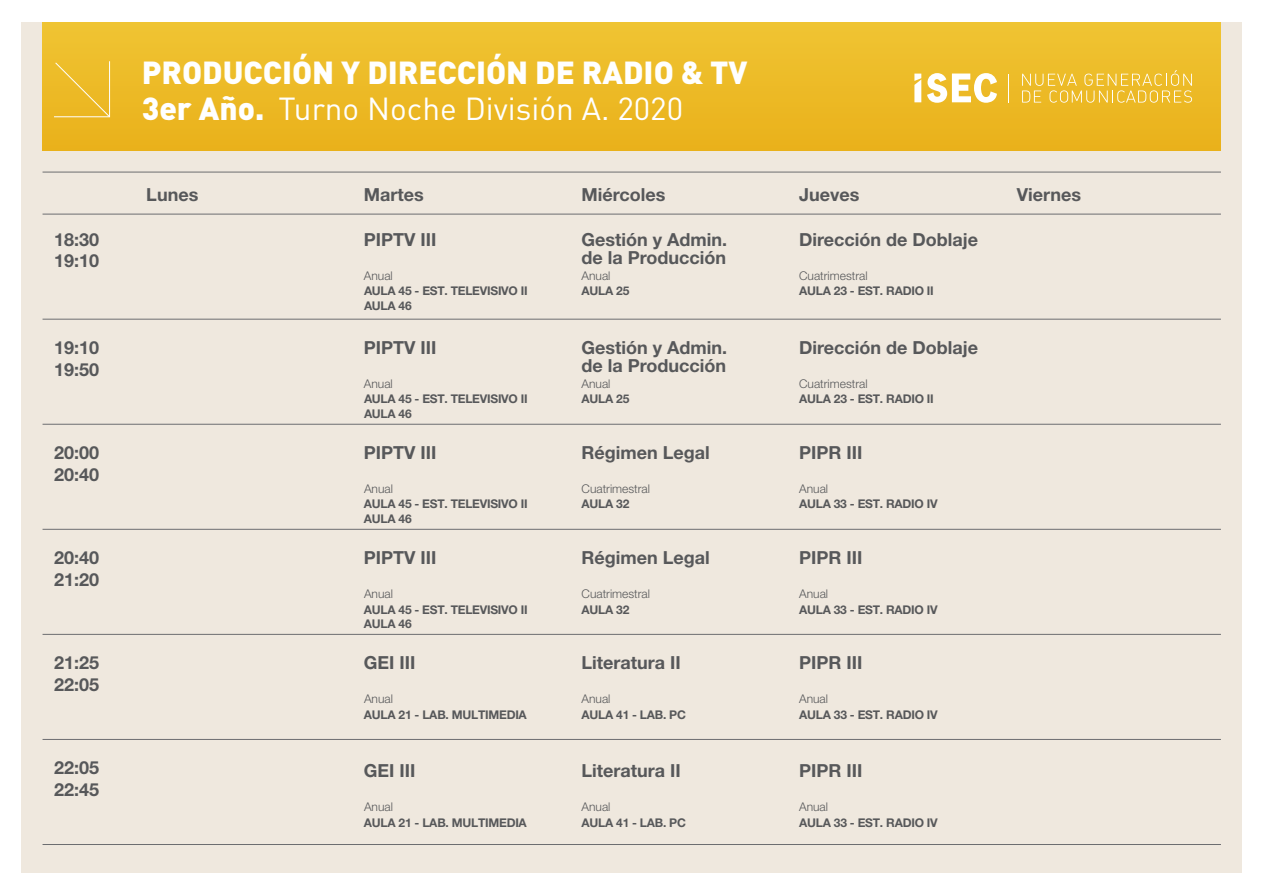
<style>
.page{position:relative;width:1265px;height:895px;background:#fff}
.page>*{position:absolute;margin:0;border:0;box-sizing:border-box;transform-origin:0 0}
.t1{font:900 31.5px/36px "DIN Pro";color:#fff}
.t2{font:700 18px/21.6px "Helvetica Neue LT Std";color:#57585a}
.t3{font:700 12px/14.4px "Helvetica Neue LT Std";letter-spacing:-.02em;color:#57585a}
.t4{font:300 12px "Helvetica Neue LT Std";color:#57585a}
.s1{font-weight:400}
</style>
<div class="page">
<div style="left:21px;top:22px;width:1221px;height:850px;background:#efe8de"></div>
<div style="left:43px;top:22px;width:1177px;height:129px;background:#ecba27"></div>
<svg style="left:1022px;top:70px;width:169px;height:33px"></svg>
<svg style="left:927px;top:73px;width:70px;height:30px"></svg>
<svg style="left:914px;top:74px;width:7px;height:28px"></svg>
<hr style="left:43px;top:172px;width:1177px;height:1px;background:#6c6d70">
<hr style="left:43px;top:214px;width:1177px;height:1px;background:#6c6d70">
<hr style="left:43px;top:319px;width:1177px;height:1px;background:#6c6d70">
<hr style="left:43px;top:424px;width:1177px;height:1px;background:#6c6d70">
<hr style="left:43px;top:529px;width:1177px;height:1px;background:#6c6d70">
<hr style="left:43px;top:634px;width:1177px;height:1px;background:#6c6d70">
<hr style="left:43px;top:739px;width:1177px;height:1px;background:#6c6d70">
<hr style="left:43px;top:844px;width:1177px;height:1px;background:#6c6d70">
<svg style="left:54px;top:61px;width:57px;height:57px"></svg>
<h1 class="t1" style="left:142px;top:53px;width:607px">PRODUCCIÓN Y DIRECCIÓN DE RADIO &amp; TV<br>3er Año. <span class="s1">Turno Noche División A. 2020</span></h1>
<h2 class="t2" style="left:146px;top:183px;width:54px">Lunes</h2>
<h2 class="t2" style="left:364px;top:183px;width:61px">Martes</h2>
<h2 class="t2" style="left:581px;top:183px;width:85px">Miércoles</h2>
<h2 class="t2" style="left:799px;top:183px;width:62px">Jueves</h2>
<h2 class="t2" style="left:1016px;top:183px;width:66px">Viernes</h2>
<h2 class="t2" style="left:54px;top:228px;width:47px">18:30<br>19:10</h2>
<h2 class="t2" style="left:54px;top:336px;width:47px">19:10<br>19:50</h2>
<h2 class="t2" style="left:54px;top:441px;width:47px">20:00<br>20:40</h2>
<h2 class="t2" style="left:54px;top:546px;width:47px">20:40<br>21:20</h2>
<h2 class="t2" style="left:54px;top:651px;width:47px">21:25<br>22:05</h2>
<h2 class="t2" style="left:364px;top:228px;width:74px">PIPTV III</h2>
<p class="t4" style="left:364px;top:268px;width:30px">Anual</p>
<p class="t3" style="left:364px;top:283px;width:165px">AULA 45 - EST. TELEVISIVO II<br>AULA 46</p>
<h2 class="t2" style="left:364px;top:336px;width:74px">PIPTV III</h2>
<p class="t4" style="left:364px;top:376px;width:30px">Anual</p>
<p class="t3" style="left:364px;top:391px;width:165px">AULA 45 - EST. TELEVISIVO II<br>AULA 46</p>
<h2 class="t2" style="left:364px;top:441px;width:74px">PIPTV III</h2>
<p class="t4" style="left:364px;top:481px;width:30px">Anual</p>
<p class="t3" style="left:364px;top:496px;width:165px">AULA 45 - EST. TELEVISIVO II<br>AULA 46</p>
<h2 class="t2" style="left:364px;top:546px;width:74px">PIPTV III</h2>
<p class="t4" style="left:364px;top:586px;width:30px">Anual</p>
<p class="t3" style="left:364px;top:601px;width:165px">AULA 45 - EST. TELEVISIVO II<br>AULA 46</p>
<h2 class="t2" style="left:364px;top:651px;width:53px">GEI III</h2>
<p class="t4" style="left:364px;top:691px;width:30px">Anual</p>
<p class="t3" style="left:364px;top:706px;width:164px">AULA 21 - LAB. MULTIMEDIA</p>
<h2 class="t2" style="left:581px;top:230px;width:147px;line-height:18px">Gestión y Admin. de la Producción</h2>
<p class="t3" style="left:581px;top:283px;width:49px">AULA 25</p>
<p class="t4" style="left:581px;top:268px;width:30px">Anual</p>
<h2 class="t2" style="left:581px;top:338px;width:147px;line-height:18px">Gestión y Admin. de la Producción</h2>
<p class="t3" style="left:581px;top:391px;width:49px">AULA 25</p>
<p class="t4" style="left:581px;top:376px;width:30px">Anual</p>
<h2 class="t2" style="left:581px;top:441px;width:130px">Régimen Legal</h2>
<p class="t4" style="left:581px;top:481px;width:70px">Cuatrimestral</p>
<p class="t3" style="left:581px;top:496px;width:49px">AULA 32</p>
<h2 class="t2" style="left:581px;top:546px;width:130px">Régimen Legal</h2>
<p class="t4" style="left:581px;top:586px;width:70px">Cuatrimestral</p>
<p class="t3" style="left:581px;top:601px;width:49px">AULA 32</p>
<h2 class="t2" style="left:581px;top:651px;width:101px">Literatura II</h2>
<p class="t4" style="left:581px;top:691px;width:30px">Anual</p>
<p class="t3" style="left:581px;top:706px;width:106px">AULA 41 - LAB. PC</p>
<h2 class="t2" style="left:799px;top:228px;width:180px">Dirección de Doblaje</h2>
<p class="t4" style="left:799px;top:268px;width:70px">Cuatrimestral</p>
<p class="t3" style="left:799px;top:283px;width:136px">AULA 23 - EST. RADIO II</p>
<h2 class="t2" style="left:799px;top:336px;width:180px">Dirección de Doblaje</h2>
<p class="t4" style="left:799px;top:376px;width:70px">Cuatrimestral</p>
<p class="t3" style="left:799px;top:391px;width:136px">AULA 23 - EST. RADIO II</p>
<h2 class="t2" style="left:799px;top:441px;width:65px">PIPR III</h2>
<p class="t4" style="left:799px;top:481px;width:30px">Anual</p>
<p class="t3" style="left:799px;top:496px;width:140px">AULA 33 - EST. RADIO IV</p>
<h2 class="t2" style="left:799px;top:546px;width:65px">PIPR III</h2>
<p class="t4" style="left:799px;top:586px;width:30px">Anual</p>
<p class="t3" style="left:799px;top:601px;width:140px">AULA 33 - EST. RADIO IV</p>
<h2 class="t2" style="left:799px;top:651px;width:65px">PIPR III</h2>
<p class="t4" style="left:799px;top:691px;width:30px">Anual</p>
<p class="t3" style="left:799px;top:706px;width:140px">AULA 33 - EST. RADIO IV</p>
<h2 class="t2" style="left:54px;top:756px;width:47px">22:05<br>22:45</h2>
<h2 class="t2" style="left:364px;top:759px;width:53px">GEI III</h2>
<p class="t4" style="left:364px;top:799px;width:30px">Anual</p>
<p class="t3" style="left:364px;top:814px;width:164px">AULA 21 - LAB. MULTIMEDIA</p>
<h2 class="t2" style="left:581px;top:759px;width:101px">Literatura II</h2>
<p class="t4" style="left:581px;top:799px;width:30px">Anual</p>
<p class="t3" style="left:581px;top:814px;width:106px">AULA 41 - LAB. PC</p>
<h2 class="t2" style="left:799px;top:759px;width:65px">PIPR III</h2>
<p class="t4" style="left:799px;top:799px;width:30px">Anual</p>
<p class="t3" style="left:799px;top:814px;width:140px">AULA 33 - EST. RADIO IV</p>
</div>
